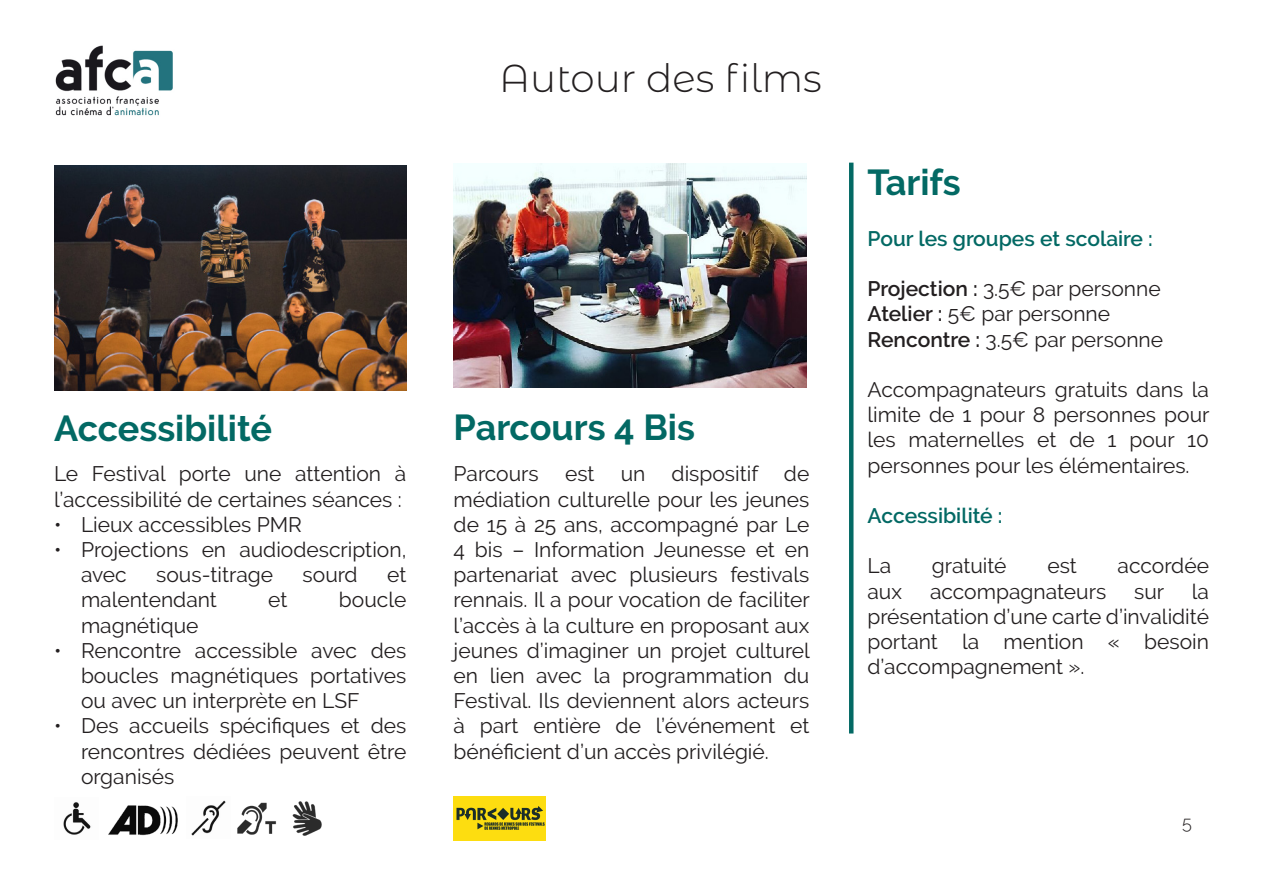
<style>
.page{position:relative;width:1263px;height:893px;background:#fff}
.page>*{position:absolute;margin:0;border:0;box-sizing:border-box;transform-origin:0 0}
.Titre{font:300 39px "Montserrat Alternates";color:#231f20}
.Sous_titre{font:700 36px "Raleway";color:#036964}
.t1{font:21px/25.2px "Raleway";color:#231f20;text-align:justify}
.t2{font:600 21px "Raleway";color:#036964}
.t3{font:300 18px "Raleway";color:#231f20}
.s1{font-weight:600}
</style>
<div class="page">
<img style="left:55px;top:45px;width:118px;height:71px">
<img style="left:454px;top:796px;width:92px;height:44px">
<img style="left:54px;top:165px;width:352px;height:225px">
<img style="left:454px;top:163px;width:352px;height:225px">
<hr style="left:849px;top:163px;width:4px;height:570px;background:#036964">
<img style="left:63px;top:802px;width:28px;height:33px">
<img style="left:191px;top:800px;width:35px;height:36px">
<img style="left:108px;top:805px;width:70px;height:31px">
<img style="left:237px;top:802px;width:40px;height:33px">
<img style="left:292px;top:801px;width:30px;height:35px">
<p class="Titre" style="left:499px;top:51px;width:324px">Autour des films</p>
<p class="Sous_titre" style="left:54px;top:408px;width:219px">Accessibilité</p>
<p class="Sous_titre" style="left:454px;top:406px;width:243px">Parcours 4 Bis</p>
<p class="t1" style="left:54px;top:461px;width:354px">Le Festival porte une attention à l’accessibilité de certaines séances :</p>
<p class="t1" style="left:54px;top:512px;width:249px">• Lieux accessibles PMR</p>
<p class="t1" style="left:81px;top:537px;width:327px;text-indent:-27px">• Projections en audiodescription, avec</p>
<p class="t1" style="left:156px;top:562px;width:118px">sous-titrage</p>
<p class="t1" style="left:303px;top:562px;width:57px">sourd</p>
<p class="t1" style="left:387px;top:562px;width:21px">et</p>
<p class="t1" style="left:81px;top:587px;width:137px">malentendant</p>
<p class="t1" style="left:268px;top:587px;width:21px">et</p>
<p class="t1" style="left:339px;top:587px;width:69px">boucle</p>
<p class="t1" style="left:81px;top:613px;width:119px">magnétique</p>
<p class="t1" style="left:81px;top:638px;width:327px;text-indent:-27px">• Rencontre accessible avec des boucles magnétiques portatives ou avec un interprète en LSF</p>
<p class="t1" style="left:81px;top:713px;width:327px;text-indent:-27px">• Des accueils spécifiques et des rencontres dédiées peuvent être organisés</p>
<p class="t1" style="left:454px;top:461px;width:358px">Parcours est un dispositif de médiation culturelle pour les jeunes de 15 à 25 ans, accompagné par Le 4 bis – Information Jeunesse et en partenariat avec plusieurs festivals rennais. Il a pour vocation de faciliter l’accès à la culture en proposant aux jeunes d’imaginer un projet culturel en lien avec la programmation du Festival. Ils deviennent alors acteurs à part entière de l’événement et bénéficient d’un accès privilégié.</p>
<p class="Sous_titre" style="left:867px;top:162px;width:95px">Tarifs</p>
<p class="t2" style="left:867px;top:226px;width:287px">Pour les groupes et scolaire :</p>
<p class="t1" style="left:867px;top:276px;width:295px"><span class="s1">Projection :</span> 3.5€ par personne</p>
<p class="t1" style="left:867px;top:301px;width:244px"><span class="s1">Atelier :</span> 5€ par personne</p>
<p class="t1" style="left:867px;top:327px;width:297px"><span class="s1">Rencontre :</span> 3.5€ par personne</p>
<p class="t1" style="left:867px;top:377px;width:343px">Accompagnateurs gratuits dans la limite de 1 pour 8 personnes pour les maternelles et de 1 pour 10 personnes pour les élémentaires.</p>
<p class="t2" style="left:867px;top:504px;width:137px">Accessibilité :</p>
<p class="t1" style="left:867px;top:553px;width:25px">La</p>
<p class="t1" style="left:932px;top:553px;width:76px">gratuité</p>
<p class="t1" style="left:1047px;top:553px;width:31px">est</p>
<p class="t1" style="left:1118px;top:553px;width:93px">accordée</p>
<p class="t1" style="left:867px;top:579px;width:36px">aux</p>
<p class="t1" style="left:930px;top:579px;width:178px">accompagnateurs</p>
<p class="t1" style="left:1134px;top:579px;width:32px">sur</p>
<p class="t1" style="left:867px;top:579px;width:343px;text-indent:324px">la présentation d’une carte d’invalidité portant la mention « besoin d’accompagnement ».</p>
<p class="t3" style="left:1182px;top:812px;width:11px">5</p>
</div>
